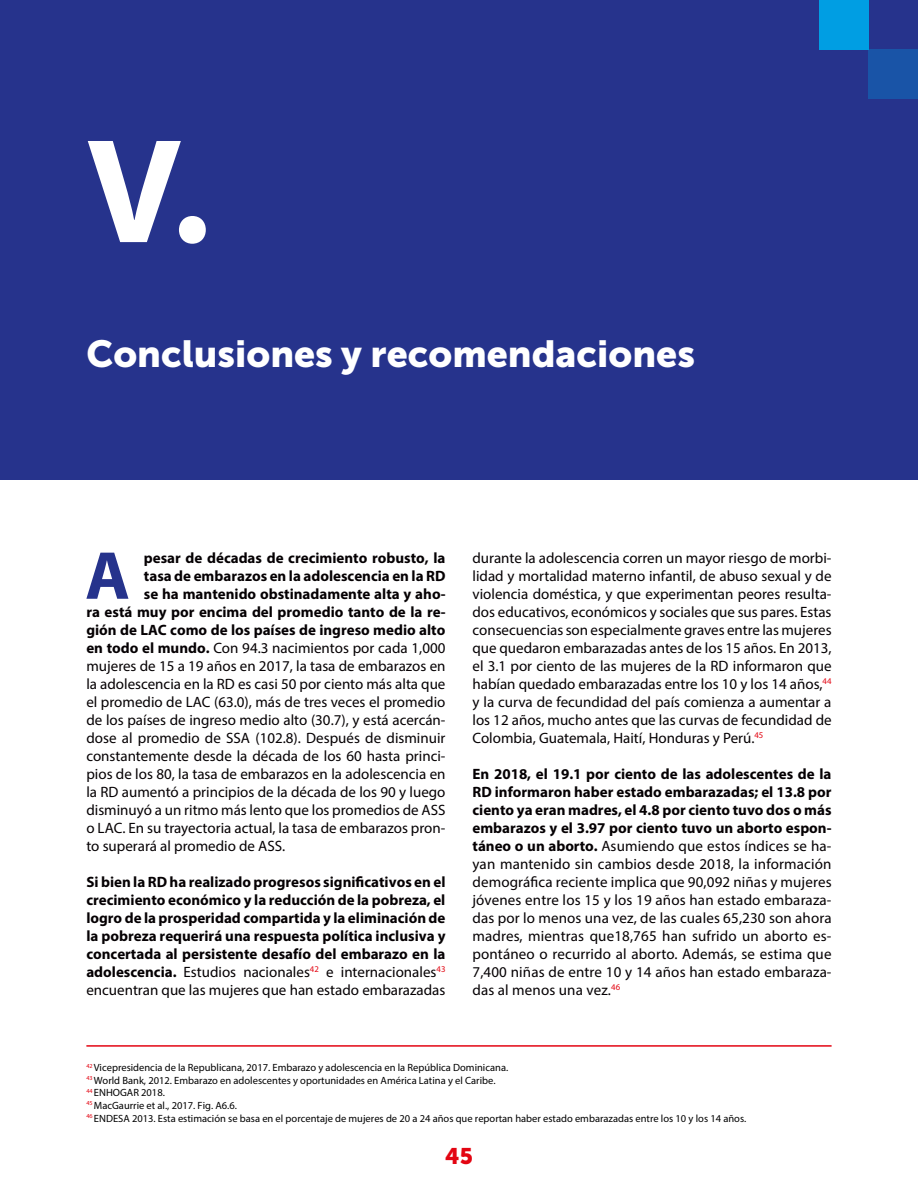
<style>
.page{position:relative;width:918px;height:1188px;background:#fff}
.page>*{position:absolute;margin:0;border:0;box-sizing:border-box;transform-origin:0 0}
.t1{font:700 150px "Myriad Pro";color:#fff}
.t2{font:700 68.4px "Myriad Pro";color:#26338c}
.t3{font:37.5px "Museo Sans 900";color:#fff}
.t4{font:22.5px "Museo Sans 900";color:#e30512}
.t5{font:15px/18px "Myriad Pro";color:#050003;text-align:justify}
.t6{font:700 15px/18px "Myriad Pro";color:#050003;text-align:justify}
.t7{font:10.5px "Myriad Pro";color:#000001}
.s1{font-weight:700}
.s2{font-weight:400}
</style>
<div class="page">
<div style="left:0;top:0;width:918px;height:480px;background:#26338c"></div>
<hr style="left:86px;top:1045px;width:746px;height:2px;background:#e30512">
<div style="left:869px;top:49px;width:49px;height:49px;background:#1954a7"></div>
<div style="left:820px;top:0;width:49px;height:49px;background:#009ee3"></div>
<p class="t1" style="left:86px;top:94px;width:126px">V.</p>
<p class="t3" style="left:86px;top:332px;width:610px">Conclusiones y recomendaciones</p>
<p class="t2" style="left:85px;top:531px;width:46px">A</p>
<p class="t6" style="left:144px;top:548px;width:303px">pesar de décadas de crecimiento robusto, la</p>
<p class="t6" style="left:144px;top:566px;width:303px">tasa de embarazos en la adolescencia en la RD</p>
<p class="t6" style="left:144px;top:584px;width:303px">se ha mantenido obstinadamente alta y aho-</p>
<p class="t6" style="left:86px;top:602px;width:361px">ra está muy por encima del promedio tanto de la re-</p>
<p class="t6" style="left:86px;top:620px;width:361px">gión de LAC como de los países de ingreso medio alto</p>
<p class="t5" style="left:86px;top:638px;width:361px"><span class="s1">en todo el mundo.</span> Con 94.3 nacimientos por cada 1,000</p>
<p class="t5" style="left:86px;top:656px;width:361px">mujeres de 15 a 19 años en 2017, la tasa de embarazos en</p>
<p class="t5" style="left:86px;top:674px;width:361px">la adolescencia en la RD es casi 50 por ciento más alta que</p>
<p class="t5" style="left:86px;top:692px;width:361px">el promedio de LAC (63.0), más de tres veces el promedio</p>
<p class="t5" style="left:86px;top:710px;width:361px">de los países de ingreso medio alto (30.7), y está acercán-</p>
<p class="t5" style="left:86px;top:728px;width:361px">dose al promedio de SSA (102.8). Después de disminuir</p>
<p class="t5" style="left:86px;top:746px;width:361px">constantemente desde la década de los 60 hasta princi-</p>
<p class="t5" style="left:86px;top:764px;width:361px">pios de los 80, la tasa de embarazos en la adolescencia en</p>
<p class="t5" style="left:86px;top:782px;width:361px">la RD aumentó a principios de la década de los 90 y luego</p>
<p class="t5" style="left:86px;top:800px;width:361px">disminuyó a un ritmo más lento que los promedios de ASS</p>
<p class="t5" style="left:86px;top:818px;width:361px">o LAC. En su trayectoria actual, la tasa de embarazos pron-</p>
<p class="t5" style="left:86px;top:836px;width:200px">to superará al promedio de ASS.</p>
<p class="t6" style="left:86px;top:872px;width:361px">Si bien la RD ha realizado progresos significativos en el crecimiento económico y la reducción de la pobreza, el logro de la prosperidad compartida y la eliminación de la pobreza requerirá una respuesta política inclusiva y concertada al persistente desafío del embarazo en la adolescencia. <span class="s2">Estudios nacionales</span><sup>42</sup> <span class="s2">e internacionales</span><sup>43 </sup><span class="s2">encuentran que las mujeres que han estado embarazadas</span></p>
<p class="t5" style="left:472px;top:548px;width:361px">durante la adolescencia corren un mayor riesgo de morbi&shy;lidad y mortalidad materno infantil, de abuso sexual y de violencia doméstica, y que experimentan peores resulta&shy;dos educativos, económicos y sociales que sus pares. Estas consecuencias son especialmente graves entre las mujeres que quedaron embarazadas antes de los 15 años. En 2013, el 3.1 por ciento de las mujeres de la RD informaron que habían quedado embarazadas entre los 10 y los 14 años,<sup>44 </sup>y la curva de fecundidad del país comienza a aumentar a los 12 años, mucho antes que las curvas de fecundidad de Colombia, Guatemala, Haití, Honduras y Perú.<sup>45</sup></p>
<p class="t5" style="left:472px;top:764px;width:361px"><span class="s1">En 2018, el 19.1 por ciento de las adolescentes de la RD informaron haber estado embarazadas; el 13.8 por ciento ya eran madres, el 4.8 por ciento tuvo dos o más embarazos y el 3.97 por ciento tuvo un aborto espon&shy;táneo o un aborto.</span> Asumiendo que estos índices se ha&shy;yan mantenido sin cambios desde 2018, la información demográfica reciente implica que 90,092 niñas y mujeres jóvenes entre los 15 y los 19 años han estado embaraza&shy;das por lo menos una vez, de las cuales 65,230 son ahora madres, mientras que18,765 han sufrido un aborto es&shy;pontáneo o recurrido al aborto. Además, se estima que 7,400 niñas de entre 10 y 14 años han estado embaraza&shy;das al menos una vez.<sup>46</sup></p>
<p class="t7" style="left:86px;top:1061px;width:423px"><sup>42</sup> Vicepresidencia de la Republicana, 2017. Embarazo y adolescencia en la República Dominicana.</p>
<p class="t7" style="left:86px;top:1074px;width:411px"><sup>43</sup> World Bank, 2012. Embarazo en adolescentes y oportunidades en América Latina y el Caribe.</p>
<p class="t7" style="left:86px;top:1086px;width:80px"><sup>44</sup> ENHOGAR 2018.</p>
<p class="t7" style="left:86px;top:1099px;width:152px"><sup>45</sup> MacGaurrie et al., 2017. Fig. A6.6.</p>
<p class="t7" style="left:86px;top:1112px;width:661px"><sup>46</sup> ENDESA 2013. Esta estimación se basa en el porcentaje de mujeres de 20 a 24 años que reportan haber estado embarazadas entre los 10 y los 14 años.</p>
<h3 class="t4" style="left:445px;top:1143px;width:29px">45</h3>
</div>
